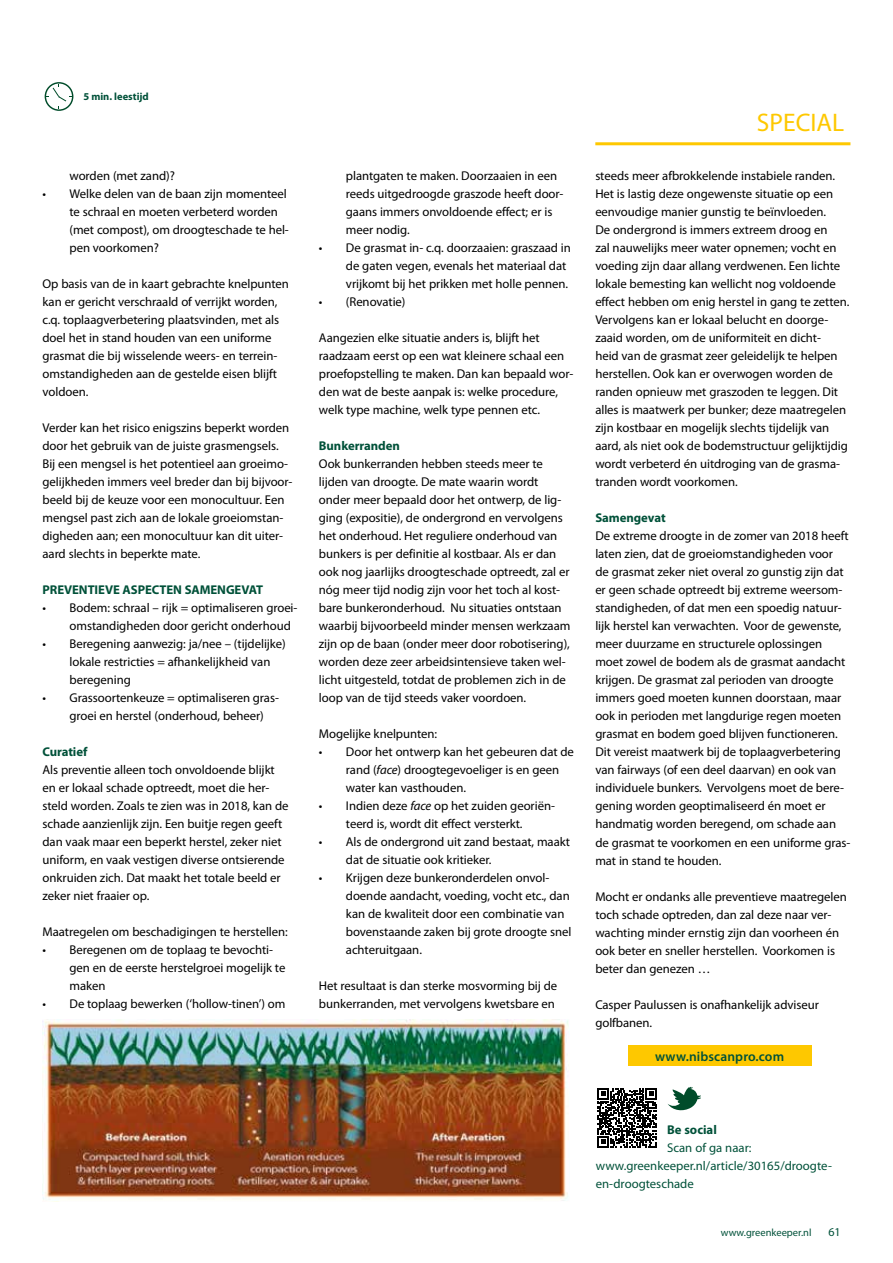
<style>
.page{position:relative;width:893px;height:1263px;background:#fff}
.page>*{position:absolute;margin:0;border:0;box-sizing:border-box;transform-origin:0 0}
.t1{font:25.5px "Myriad Pro";color:#fec800}
.t2{font:600 13.5px "Myriad Pro";letter-spacing:.01em;color:#005139}
.t3{font:12.75px/18px "Myriad Pro";letter-spacing:-.005em;color:#000}
.t4{font:12.75px/18px "Myriad Pro";color:#005139}
.t5{font:700 12.75px "Myriad Pro";letter-spacing:-.005em;color:#005139}
.t6{font:12px "Myriad Pro";color:#005139}
.t7{font:10.5px "Myriad Pro";color:#005139}
.t8{font:700 10.5px "Myriad Pro";color:#005139}
.s1{font-style:italic}
</style>
<div class="page">
<hr style="left:595px;top:142px;width:255px;height:3px;background:#fec800">
<div style="left:628px;top:1045px;width:184px;height:21px;background:#fec800"></div>
<svg style="left:45px;top:82px;width:28px;height:29px"></svg>
<img style="left:43px;top:1020px;width:526px;height:181px">
<svg style="left:597px;top:1088px;width:60px;height:59px"></svg>
<svg style="left:668px;top:1087px;width:32px;height:23px"></svg>
<p class="t8" style="left:83px;top:90px;width:67px">5 min. leestijd</p>
<p class="t3" style="left:70px;top:167px;width:107px">worden (met zand)?</p>
<p class="t3" style="left:70px;top:185px;width:221px;text-indent:-27px">• Welke delen van de baan zijn momenteel te schraal en moeten verbeterd worden (met compost), om droogteschade te hel&shy;pen voorkomen?</p>
<p class="t3" style="left:43px;top:275px;width:248px">Op basis van de in kaart gebrachte knelpunten kan er gericht verschraald of verrijkt worden, c.q. toplaagverbetering plaatsvinden, met als doel het in stand houden van een uniforme grasmat die bij wisselende weers- en terrein&shy;omstandigheden aan de gestelde eisen blijft voldoen.</p>
<p class="t3" style="left:43px;top:419px;width:252px">Verder kan het risico enigszins beperkt worden door het gebruik van de juiste grasmengsels.<br>Bij een mengsel is het potentieel aan groeimo&shy;gelijkheden immers veel breder dan bij bijvoor&shy;beeld bij de keuze voor een monocultuur. Een mengsel past zich aan de lokale groeiomstan&shy;digheden aan; een monocultuur kan dit uiter&shy;aard slechts in beperkte mate.</p>
<p class="t5" style="left:43px;top:581px;width:222px">PREVENTIEVE ASPECTEN SAMENGEVAT</p>
<p class="t3" style="left:70px;top:599px;width:229px;text-indent:-27px">• Bodem: schraal – rijk = optimaliseren groei&shy;omstandigheden door gericht onderhoud</p>
<p class="t3" style="left:70px;top:635px;width:218px;text-indent:-27px">• Beregening aanwezig: ja/nee – (tijdelijke) lokale restricties = afhankelijkheid van beregening</p>
<p class="t3" style="left:70px;top:689px;width:211px;text-indent:-27px">• Grassoortenkeuze = optimaliseren gras&shy;groei en herstel (onderhoud, beheer)</p>
<p class="t5" style="left:43px;top:743px;width:46px">Curatief</p>
<p class="t3" style="left:43px;top:761px;width:248px">Als preventie alleen toch onvoldoende blijkt en er lokaal schade optreedt, moet die her&shy;steld worden. Zoals te zien was in 2018, kan de schade aanzienlijk zijn. Een buitje regen geeft dan vaak maar een beperkt herstel, zeker niet uniform, en vaak vestigen diverse ontsierende onkruiden zich. Dat maakt het totale beeld er zeker niet fraaier op.</p>
<p class="t3" style="left:43px;top:923px;width:247px">Maatregelen om beschadigingen te herstellen:</p>
<p class="t3" style="left:70px;top:941px;width:217px;text-indent:-27px">• Beregenen om de toplaag te bevochti&shy;gen en de eerste herstelgroei mogelijk te maken</p>
<p class="t3" style="left:43px;top:995px;width:244px">• De toplaag bewerken (‘hollow-tinen’) om</p>
<p class="t3" style="left:346px;top:167px;width:219px">plantgaten te maken. Doorzaaien in een reeds uitgedroogde graszode heeft door&shy;gaans immers onvoldoende effect; er is meer nodig.</p>
<p class="t3" style="left:346px;top:239px;width:226px;text-indent:-27px">• De grasmat in- c.q. doorzaaien: graszaad in de gaten vegen, evenals het materiaal dat vrijkomt bij het prikken met holle pennen.</p>
<p class="t3" style="left:319px;top:293px;width:88px">• (Renovatie)</p>
<p class="t3" style="left:319px;top:329px;width:256px">Aangezien elke situatie anders is, blijft het raadzaam eerst op een wat kleinere schaal een proefopstelling te maken. Dan kan bepaald wor&shy;den wat de beste aanpak is: welke procedure, welk type machine, welk type pennen etc.</p>
<p class="t5" style="left:319px;top:438px;width:82px">Bunkerranden</p>
<p class="t3" style="left:319px;top:455px;width:253px">Ook bunkerranden hebben steeds meer te lijden van droogte. De mate waarin wordt onder meer bepaald door het ontwerp, de lig&shy;ging (expositie), de ondergrond en vervolgens het onderhoud. Het reguliere onderhoud van bunkers is per definitie al kostbaar. Als er dan ook nog jaarlijks droogteschade optreedt, zal er nóg meer tijd nodig zijn voor het toch al kost&shy;bare bunkeronderhoud. Nu situaties ontstaan waarbij bijvoorbeeld minder mensen werkzaam zijn op de baan (onder meer door robotisering), worden deze zeer arbeidsintensieve taken wel&shy;licht uitgesteld, totdat de problemen zich in de loop van de tijd steeds vaker voordoen.</p>
<p class="t3" style="left:319px;top:725px;width:120px">Mogelijke knelpunten:</p>
<p class="t3" style="left:346px;top:743px;width:230px;text-indent:-27px">• Door het ontwerp kan het gebeuren dat de rand (<span class="s1">face</span>) droogtegevoeliger is en geen water kan vasthouden.</p>
<p class="t3" style="left:319px;top:797px;width:238px;text-align:center">• Indien deze <span class="s1">face</span> op het zuiden georiën&shy;teerd is, wordt dit effect versterkt.</p>
<p class="t3" style="left:346px;top:833px;width:225px;text-indent:-27px">• Als de ondergrond uit zand bestaat, maakt dat de situatie ook kritieker.</p>
<p class="t3" style="left:346px;top:869px;width:227px;text-indent:-27px">• Krijgen deze bunkeronderdelen onvol&shy;doende aandacht, voeding, vocht etc., dan kan de kwaliteit door een combinatie van bovenstaande zaken bij grote droogte snel achteruitgaan.</p>
<p class="t3" style="left:319px;top:977px;width:240px">Het resultaat is dan sterke mosvorming bij de bunkerranden, met vervolgens kwetsbare en</p>
<h1 class="t1" style="left:757px;top:107px;width:89px">SPECIAL</h1>
<p class="t3" style="left:595px;top:167px;width:256px">steeds meer afbrokkelende instabiele randen.<br>Het is lastig deze ongewenste situatie op een eenvoudige manier gunstig te beïnvloeden.<br>De ondergrond is immers extreem droog en<br>zal nauwelijks meer water opnemen; vocht en voeding zijn daar allang verdwenen. Een lichte lokale bemesting kan wellicht nog voldoende effect hebben om enig herstel in gang te zetten.<br>Vervolgens kan er lokaal belucht en doorge&shy;zaaid worden, om de uniformiteit en dicht-<br>heid van de grasmat zeer geleidelijk te helpen herstellen. Ook kan er overwogen worden de randen opnieuw met graszoden te leggen. Dit alles is maatwerk per bunker; deze maatregelen zijn kostbaar en mogelijk slechts tijdelijk van aard, als niet ook de bodemstructuur gelijktijdig wordt verbeterd én uitdroging van de grasma&shy;tranden wordt voorkomen.</p>
<p class="t5" style="left:595px;top:510px;width:72px">Samengevat</p>
<p class="t3" style="left:595px;top:527px;width:257px">De extreme droogte in de zomer van 2018 heeft laten zien, dat de groeiomstandigheden voor<br>de grasmat zeker niet overal zo gunstig zijn dat er geen schade optreedt bij extreme weersom&shy;standigheden, of dat men een spoedig natuur&shy;lijk herstel kan verwachten. Voor de gewenste, meer duurzame en structurele oplossingen moet zowel de bodem als de grasmat aandacht krijgen. De grasmat zal perioden van droogte immers goed moeten kunnen doorstaan, maar ook in perioden met langdurige regen moeten grasmat en bodem goed blijven functioneren.<br>Dit vereist maatwerk bij de toplaagverbetering van fairways (of een deel daarvan) en ook van individuele bunkers. Vervolgens moet de bere&shy;gening worden geoptimaliseerd én moet er handmatig worden beregend, om schade aan de grasmat te voorkomen en een uniforme gras&shy;mat in stand te houden.</p>
<p class="t3" style="left:595px;top:887px;width:253px">Mocht er ondanks alle preventieve maatregelen toch schade optreden, dan zal deze naar ver&shy;wachting minder ernstig zijn dan voorheen én ook beter en sneller herstellen. Voorkomen is beter dan genezen …</p>
<p class="t3" style="left:595px;top:995px;width:225px">Casper Paulussen is onafhankelijk adviseur golfbanen.</p>
<p class="t2" style="left:655px;top:1047px;width:130px">www.nibscanpro.com</p>
<p class="t5" style="left:667px;top:1121px;width:51px">Be social</p>
<p class="t4" style="left:596px;top:1139px;width:238px;text-indent:71px">Scan of ga naar: www.greenkeeper.nl/article/30165/droogte&shy;en-droogteschade</p>
<p class="t7" style="left:721px;top:1226px;width:92px">www.greenkeeper.nl</p>
<p class="t6" style="left:828px;top:1224px;width:14px">61</p>
</div>
